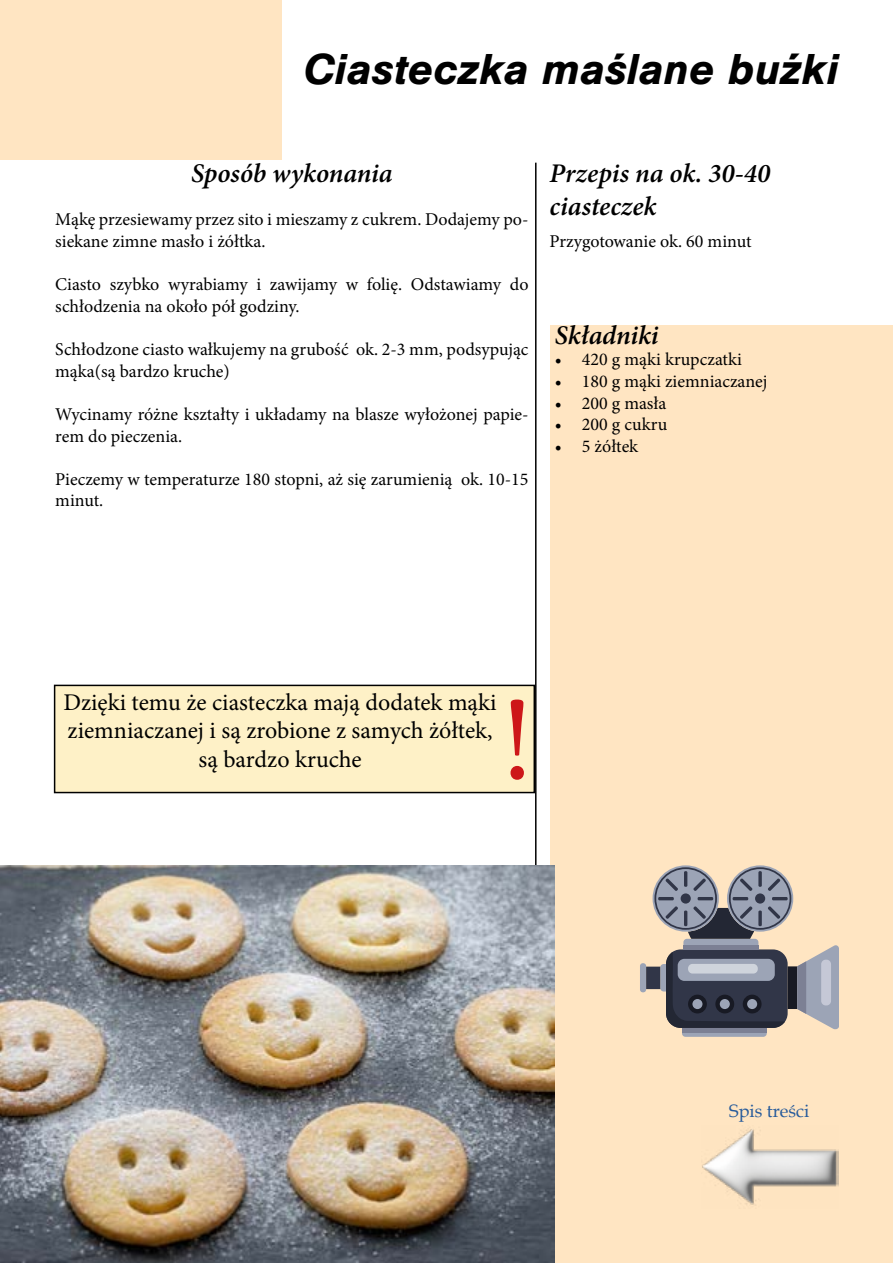
<style>
.page{position:relative;width:893px;height:1263px;background:#fff}
.page>*{position:absolute;margin:0;border:0;box-sizing:border-box;transform-origin:0 0}
.t1{font:118.5px "Minion Pro";color:#cd1719}
.t2{font:italic 700 45px "Nimbus San";color:#000}
.t3{font:italic 600 27px/32.4px "Minion Pro";color:#000}
.t4{font:24px/28.8px "Minion Pro";color:#000;text-align:center}
.t5{font:18px/21.6px "Minion Pro";color:#000}
.t6{font:18px "Book Antiqua";color:#275b9b}
</style>
<div class="page">
<div style="left:0;top:0;width:282px;height:160px;background:#ffe5c2"></div>
<div style="left:551px;top:326px;width:342px;height:937px;background:#ffe5c2"></div>
<hr style="left:535px;top:163px;width:1px;height:702px;background:#000">
<img style="left:0;top:865px;width:555px;height:398px">
<img style="left:702px;top:1128px;width:137px;height:78px">
<div style="left:640px;top:963px;width:6px;height:29px;background:#9ca4b6;border-radius:3px"></div>
<svg style="left:646px;top:867px;width:193px;height:170px"></svg>
<div style="left:55px;top:685px;width:479px;height:107px;background:#fef1c7"></div>
<div style="left:54px;top:685px;width:481px;height:108px;border:2px solid #000"></div>
<h2 class="t2" style="left:303px;top:42px;width:537px">Ciasteczka maślane buźki</h2>
<h3 class="t3" style="left:191px;top:157px;width:203px">Sposób wykonania</h3>
<p class="t5" style="left:55px;top:209px;width:475px">Mąkę przesiewamy przez sito i mieszamy z cukrem. Dodajemy po&shy;siekane zimne masło i żółtka.</p>
<p class="t5" style="left:55px;top:274px;width:475px">Ciasto szybko wyrabiamy i zawijamy w folię. Odstawiamy do schłodzenia na około pół godziny.</p>
<p class="t5" style="left:55px;top:339px;width:475px">Schłodzone ciasto wałkujemy na grubość ok. 2-3 mm, podsypując mąka(są bardzo kruche)</p>
<p class="t5" style="left:55px;top:403px;width:475px">Wycinamy różne kształty i układamy na blasze wyłożonej papie&shy;rem do pieczenia.</p>
<p class="t5" style="left:55px;top:468px;width:475px">Pieczemy w temperaturze 180 stopni, aż się zarumienią ok. 10-15 minut.</p>
<h3 class="t3" style="left:550px;top:157px;width:222px">Przepis na ok. 30-40 ciasteczek</h3>
<p class="t5" style="left:550px;top:231px;width:203px">Przygotowanie ok. 60 minut</p>
<h3 class="t3" style="left:555px;top:319px;width:105px">Składniki</h3>
<p class="t5" style="left:555px;top:349px;width:189px">• 420 g mąki krupczatki</p>
<p class="t5" style="left:555px;top:371px;width:214px">• 180 g mąki ziemniaczanej</p>
<p class="t5" style="left:555px;top:392px;width:113px">• 200 g masła</p>
<p class="t5" style="left:555px;top:414px;width:114px">• 200 g cukru</p>
<p class="t5" style="left:555px;top:435px;width:85px">• 5 żółtek</p>
<h3 class="t4" style="left:64px;top:688px;width:435px">Dzięki temu że ciasteczka mają dodatek mąki ziemniaczanej i są zrobione z samych żółtek, są bardzo kruche</h3>
<h1 class="t1" style="left:501px;top:661px;width:34px">!</h1>
<p class="t6" style="left:729px;top:1098px;width:82px">Spis treści</p>
</div>
